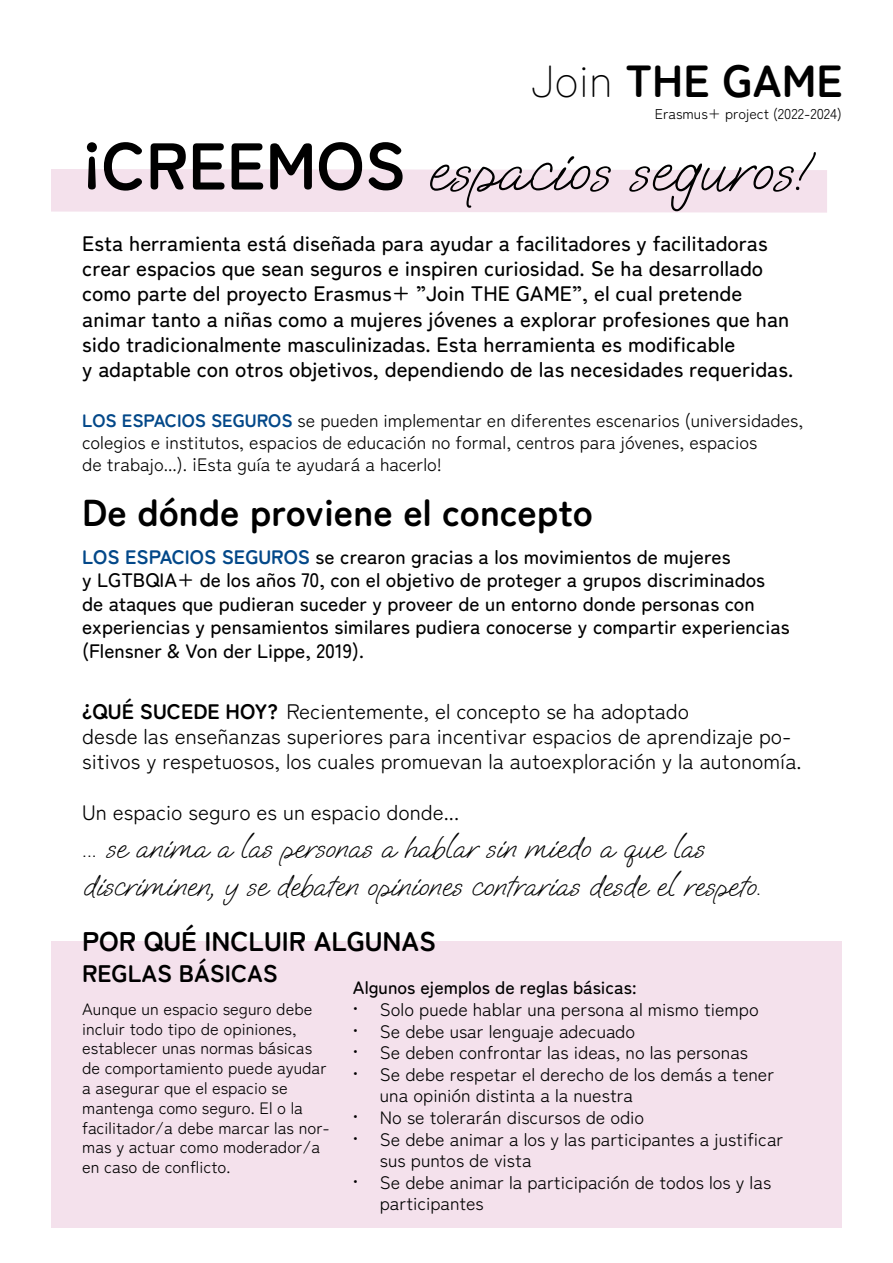
<style>
.page{position:relative;width:893px;height:1263px;background:#fff}
.page>*{position:absolute;margin:0;border:0;box-sizing:border-box;transform-origin:0 0}
.t1{font:66px "Oooh Baby";color:#000}
.t2{font:700 66px "Zen Maru Gothic";color:#000}
.t3{font:700 45px "Zen Maru Gothic";color:#000}
.t4{font:700 37.5px "Zen Maru Gothic";color:#000}
.t5{font:31.5px/37.8px "Oooh Baby";color:#000}
.t6{font:700 27px "Zen Maru Gothic";color:#000}
.t7{font:700 24px "Zen Maru Gothic";color:#000}
.t8{font:500 21px/25.2px "Zen Maru Gothic";color:#000}
.t9{font:21px/25.2px "Zen Maru Gothic";color:#000}
.t10{font:500 19.5px/23.4px "Zen Maru Gothic";color:#000}
.t11{font:18px/21.6px "Zen Maru Gothic";color:#000}
.t12{font:500 18px "Zen Maru Gothic";color:#000}
.t13{font:16.5px/19.8px "Zen Maru Gothic";color:#000}
.t14{font:14.25px "Zen Maru Gothic";color:#000}
.s1{font-weight:300}
.s2{font-family:"Zen Maru Gothic";font-weight:700}
.s3{font-weight:700;color:#034889}
.s4{font-weight:700}
</style>
<div class="page">
<div style="left:51px;top:942px;width:791px;height:286px;background:#f4e1ec"></div>
<div style="left:51px;top:169px;width:776px;height:44px;background:#f4e1ec"></div>
<h2 class="t3" style="left:531px;top:52px;width:313px"><span class="s1">Join</span> THE GAME</h2>
<p class="t14" style="left:655px;top:105px;width:189px">Erasmus+ project (2022-2024)</p>
<h1 class="t2" style="left:82px;top:124px;width:150px">¡CREEMO</h1>
<h1 class="t1" style="left:364px;top:123px;width:445px"><span class="s2">S</span> espacios seguros!</h1>
<p class="t8" style="left:82px;top:230px;width:687px">Esta herramienta está diseñada para ayudar a facilitadores y facilitadoras crear espacios que sean seguros e inspiren curiosidad. Se ha desarrollado como parte del proyecto Erasmus+ ”Join TH E GAM</p>
<p class="t8" style="left:82px;top:281px;width:713px;text-indent:478px">E”, el cual pretende animar tanto a niñas como a mujeres jóvenes a explorar profesiones que han sido tradicionalmente masculinizadas. Esta herramienta es modificable<br>y adaptable con otros objetivos, dependiendo de las necesidades requeridas.</p>
<p class="t11" style="left:82px;top:410px;width:723px"><span class="s3">LOS ESPACIOS SEGUROS</span> se pueden implementar en diferentes escenarios (universidades, colegios e institutos, espacios de educación no formal, centros para jóvenes, espacios<br>de trabajo...). ¡Esta guía te ayudará a hacerlo!</p>
<h3 class="t4" style="left:82px;top:489px;width:512px">DE DÓNDE PROVIENE EL CONCEPTO</h3>
<p class="t10" style="left:82px;top:545px;width:650px"><span class="s3">LOS ESPACIOS SEGUROS</span> se crearon gracias a los movimientos de mujeres y LGT</p>
<p class="t10" style="left:82px;top:568px;width:709px;text-indent:51px">BQIA+ de los años 70, con el objetivo de proteger a grupos discriminados de ataques que pudieran suceder y proveer de un entorno donde personas con experiencias y pensamientos similares pudiera conocerse y compartir experiencias (Flensner &amp; Von der Lippe, 2019).</p>
<p class="t9" style="left:82px;top:698px;width:721px"><span class="s4">¿QUÉ SUCEDE HOY?</span> Recientemente, el concepto se ha adoptado<br>desde las enseñanzas superiores para incentivar espacios de aprendizaje po&shy;sitivos y respetuosos, los cuales promuevan la autoexploración y la autonomía.</p>
<p class="t9" style="left:82px;top:799px;width:378px">Un espacio seguro es un espacio donde...</p>
<h3 class="t5" style="left:82px;top:828px;width:680px">... se anima a las personas a hablar sin miedo a que las discriminen, y se debaten opiniones contrarias desde el respeto.</h3>
<h3 class="t6" style="left:82px;top:924px;width:355px">POR QUÉ INCLUIR ALGUNAS</h3>
<h3 class="t7" style="left:82px;top:958px;width:197px">REG LAS BÁSICAS</h3>
<p class="t13" style="left:82px;top:999px;width:249px">Aunque un espacio seguro debe incluir todo tipo de opiniones, establecer unas normas básicas de comportamiento puede ayudar a asegurar que el espacio se mantenga como seguro. El o la facilitador/a debe marcar las nor&shy;mas y actuar como moderador/a en caso de conflicto.</p>
<p class="t12" style="left:353px;top:977px;width:285px">Algunos ejemplos de reglas básicas:</p>
<p class="t11" style="left:353px;top:998px;width:407px">• Solo puede hablar una persona al mismo tiempo</p>
<p class="t11" style="left:353px;top:1020px;width:284px">• Se debe usar lenguaje adecuado</p>
<p class="t11" style="left:353px;top:1041px;width:397px">• Se deben confrontar las ideas, no las personas</p>
<p class="t11" style="left:380px;top:1063px;width:396px;text-indent:-27px">• Se debe respetar el derecho de los demás a tener una opinión distinta a la nuestra</p>
<p class="t11" style="left:353px;top:1106px;width:293px">• No se tolerarán discursos de odio</p>
<p class="t11" style="left:380px;top:1128px;width:405px;text-indent:-27px">• Se debe animar a los y las participantes a justificar sus puntos de vista</p>
<p class="t11" style="left:380px;top:1171px;width:393px;text-indent:-27px">• Se debe animar la participación de todos los y las participantes</p>
</div>
